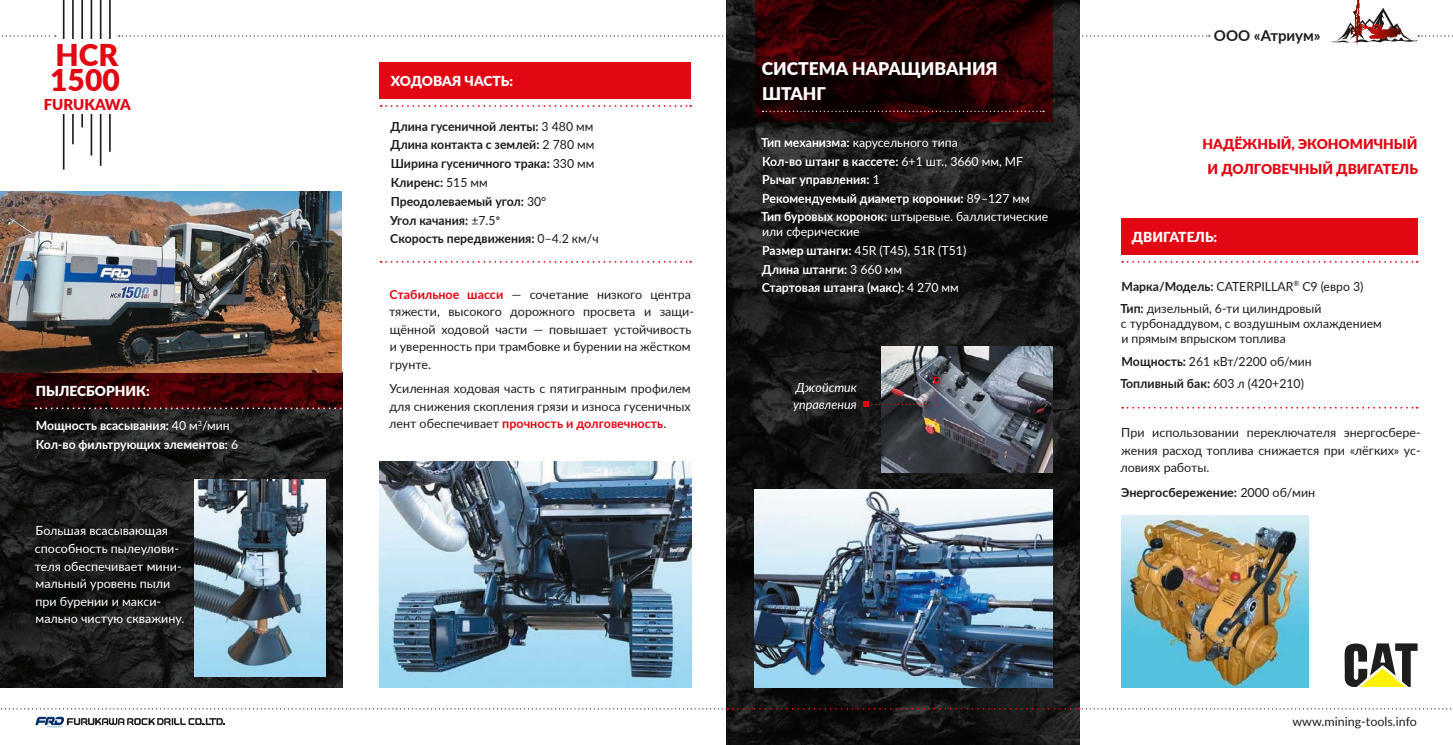
<style>
.page{position:relative;width:1453px;height:745px;background:#fff}
.page>*{position:absolute;margin:0;border:0;box-sizing:border-box;transform-origin:0 0}
.t1{font:900 30px/24.8px "Lato";color:#e30613}
.t2{font:900 17.5px/24.8px "Lato";color:#fff}
.t3{font:700 15px "Lato";color:#1d1d1b}
.t4{font:900 15px "Lato";color:#e30613}
.t5{font:900 13.75px/24.8px "Lato";color:#e30613;text-align:center}
.t6{font:900 13.75px "Lato";color:#fff}
.t7{font:12.5px/17.5px "Lato";color:#1d1d1b}
.t8{font:700 12.5px/18.6px "Lato";color:#fff}
.t9{font:700 12.5px/18.8px "Lato";color:#1d1d1b}
.t10{font:12.5px/17.5px "Lato";color:#fff}
.t11{font:italic 12.5px/17.5px "Lato";color:#fff}
.s1{font-weight:400}
.s2{font-family:"GOST Type B";font-weight:400}
.s3{font-weight:700;color:#e30613}
.s4{font-weight:700}
</style>
<div class="page">
<svg style="left:119px;top:35px;width:1091px;height:2px"></svg>
<svg style="left:1px;top:35px;width:55px;height:2px"></svg>
<svg style="left:1331px;top:0;width:122px;height:46px"></svg>
<hr style="left:63px;top:0;width:1px;height:169px;background:#1d1d1b">
<hr style="left:72px;top:0;width:2px;height:144px;background:#1d1d1b">
<hr style="left:81px;top:0;width:2px;height:127px;background:#1d1d1b">
<hr style="left:91px;top:0;width:1px;height:155px;background:#1d1d1b">
<hr style="left:100px;top:0;width:1px;height:166px;background:#1d1d1b">
<hr style="left:109px;top:0;width:2px;height:152px;background:#1d1d1b">
<div style="left:28px;top:40px;width:117px;height:74px;background:#fff"></div>
<svg style="left:35px;top:716px;width:189px;height:11px"></svg>
<img style="left:0;top:192px;width:343px;height:495px">
<svg style="left:0;top:372px;width:343px;height:36px;background:#3a0305"></svg>
<svg style="left:35px;top:407px;width:308px;height:2px"></svg>
<div style="left:380px;top:63px;width:311px;height:36px;background:#e30613"></div>
<svg style="left:381px;top:105px;width:310px;height:2px"></svg>
<svg style="left:381px;top:261px;width:310px;height:1px"></svg>
<img style="left:726px;top:0;width:354px;height:744px">
<svg style="left:754px;top:0;width:298px;height:121px;background:#240002"></svg>
<svg style="left:1px;top:707px;width:1451px;height:2px"></svg>
<svg style="left:762px;top:111px;width:282px;height:1px"></svg>
<div style="left:1121px;top:218px;width:296px;height:36px;background:#e30613"></div>
<svg style="left:1122px;top:261px;width:295px;height:1px"></svg>
<svg style="left:1122px;top:406px;width:295px;height:2px"></svg>
<svg style="left:1344px;top:643px;width:73px;height:43px"></svg>
<img style="left:1121px;top:515px;width:187px;height:172px">
<img style="left:754px;top:489px;width:298px;height:197px">
<img style="left:882px;top:346px;width:170px;height:126px">
<img style="left:194px;top:479px;width:131px;height:196px">
<img style="left:380px;top:461px;width:311px;height:226px">
<svg style="left:864px;top:377px;width:76px;height:29px;background:#534a50"></svg>
<h1 class="t1" style="left:50px;top:41px;width:71px">HCR<br>1500</h1>
<p class="t4" style="left:44px;top:93px;width:89px">FURUKAWA</p>
<p class="t6" style="left:36px;top:380px;width:116px">ПЫЛЕСБОРНИК:</p>
<p class="t8" style="left:36px;top:415px;width:204px">Мощность всасывания: <span class="s1">40 м</span><sup>3</sup><span class="s1">/мин<br></span>Кол-во фильтрующих элементов: <span class="s1">6</span></p>
<p class="t10" style="left:35px;top:521px;width:151px">Большая всасывающая способность пылеулови&shy;теля обеспечивает мини&shy;мальный уровень пыли при бурении и макси&shy;мально чистую скважину.</p>
<p class="t6" style="left:391px;top:71px;width:124px">ХОДОВАЯ ЧАСТЬ:</p>
<p class="t9" style="left:390px;top:116px;width:210px">Длина гусеничной ленты: <span class="s1">3 480 мм<br></span>Длина контакта с землей: <span class="s1">2 780 мм<br></span>Ширина гусеничного трака: <span class="s1">330 мм<br></span>Клиренс: <span class="s1">515 мм<br></span>Преодолеваемый угол: <span class="s1">30°<br></span>Угол качания: <span class="s1">±7.5</span><span class="s2">°<br></span>Скорость передвижения: <span class="s1">0–4.2 км/ч</span></p>
<p class="t7" style="left:389px;top:284px;width:306px"><span class="s3">Стабильное шасси</span> — сочетание низкого центра тяжести, высокого дорожного просвета и защи&shy;щённой ходовой части — повышает устойчивость и уверенность при трамбовке и бурении на жёстком грунте.</p>
<p class="t7" style="left:389px;top:379px;width:303px;text-align:justify">Усиленная ходовая часть с пятигранным профилем для снижения скопления грязи и износа гусеничных лент обеспечивает <span class="s3">прочность и долговечность</span>.</p>
<h2 class="t2" style="left:762px;top:56px;width:237px">СИСТЕМА НАРАЩИВАНИЯ<br>ШТАНГ</h2>
<p class="t8" style="left:761px;top:132px;width:289px">Тип механизма: <span class="s1">карусельного типа<br></span>Кол-во штанг в кассете: <span class="s1">6+1 шт., 3660 мм, MF </span>Рычаг управления: <span class="s1">1<br></span>Рекомендуемый диаметр коронки: <span class="s1">89–127 мм </span>Тип буровых коронок: <span class="s1">штыревые. баллистические</span></p>
<p class="t8" style="left:762px;top:222px;width:206px"><span class="s1">или сферические<br></span>Размер штанги: <span class="s1">45R (T45), 51R (Т51)<br></span>Длина штанги: <span class="s1">3 660 мм<br></span>Стартовая штанга (макс): <span class="s1">4 270 мм</span></p>
<p class="t11" style="left:793px;top:377px;width:65px">Джойстик управления</p>
<p class="t3" style="left:1214px;top:24px;width:108px">ООО «Атриум»</p>
<p class="t5" style="left:1202px;top:131px;width:217px">НАДЁЖНЫЙ, ЭКОНОМИЧНЫЙ<br>И ДОЛГОВЕЧНЫЙ ДВИГАТЕЛЬ</p>
<p class="t6" style="left:1132px;top:226px;width:87px">ДВИГАТЕЛЬ:</p>
<p class="t7" style="left:1120px;top:274px;width:244px;line-height:22.4px"><span class="s4">Марка/Модель:</span> CATERPILLAR<sup>®</sup> C9 (евро 3)<br><span class="s4">Тип:</span> дизельный, 6-ти цилиндровый</p>
<p class="t7" style="left:1121px;top:315px;width:262px;line-height:15.2px">с турбонаддувом, с воздушным охлаждением и прямым впрыском топлива</p>
<p class="t7" style="left:1120px;top:349px;width:193px;line-height:22.4px"><span class="s4">Мощность:</span> 261 кВт/2200 об/мин<br><span class="s4">Топливный бак:</span> 603 л (420+210)</p>
<p class="t7" style="left:1120px;top:423px;width:302px;text-align:justify">При использовании переключателя энергосбере&shy;жения расход топлива снижается при «лёгких» ус&shy;ловиях работы.</p>
<p class="t9" style="left:1121px;top:482px;width:196px">Энергосбережение: <span class="s1">2000 об/мин</span></p>
<p class="t7" style="left:1292px;top:711px;width:126px">www.mining-tools.info</p>
</div>
